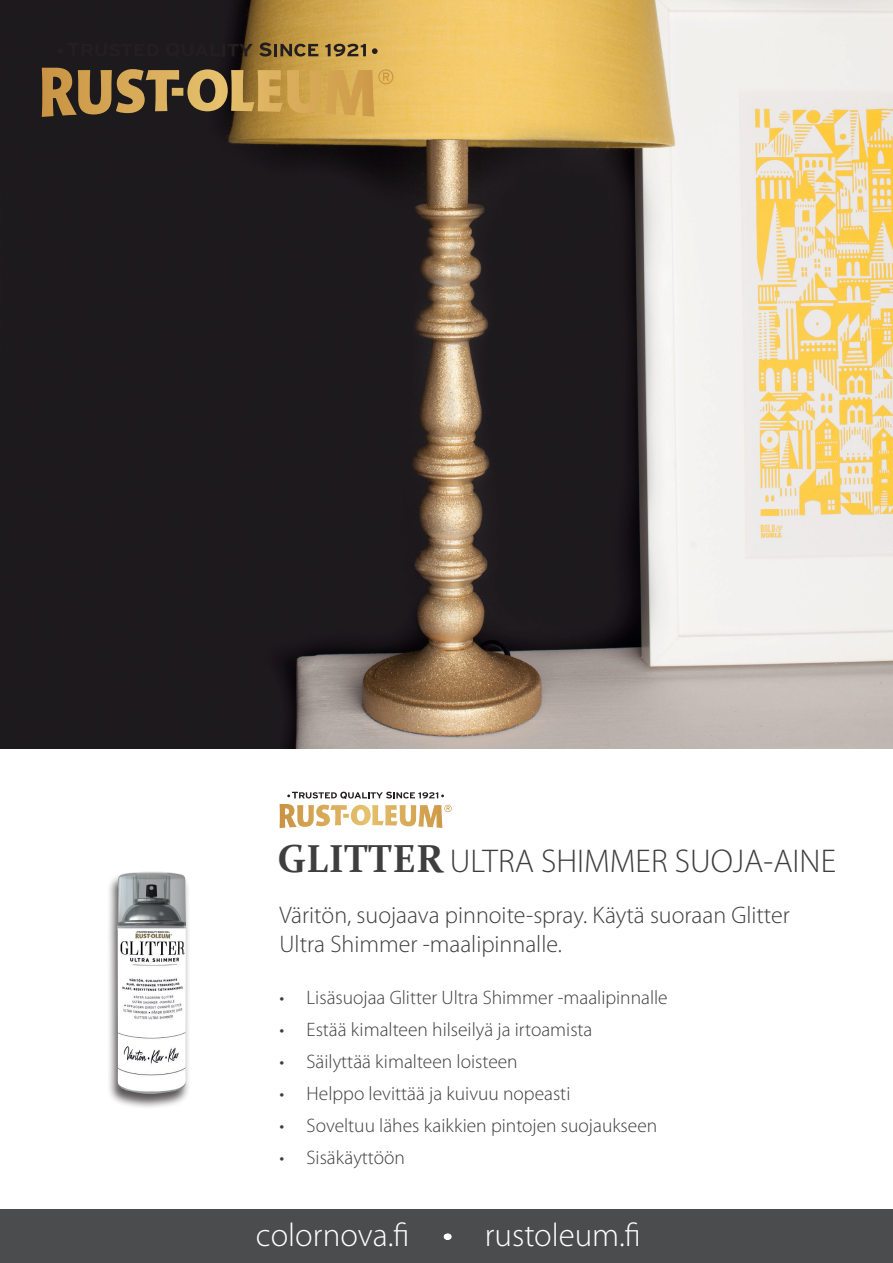
<style>
.page{position:relative;width:893px;height:1263px;background:#fff}
.page>*{position:absolute;margin:0;border:0;box-sizing:border-box;transform-origin:0 0}
.Tuotenimi{font:700 39px "Constantia";color:#3e3e3f}
.Nettiosoite{font:300 33px "Myriad Pro";color:#fff}
.Lisänimi{font:300 33px "Myriad Pro";color:#3e3e3f}
.Kuvausteksti{font:300 24px/28.8px "Myriad Pro";color:#3e3e3f}
.t1{font:300 19.5px "Myriad Pro";color:#3e3e3f}
</style>
<div class="page">
<img style="left:0;top:0;width:893px;height:748px">
<div style="left:0;top:1209px;width:893px;height:54px;background:#4b4c4d"></div>
<svg style="left:42px;top:68px;width:351px;height:49px;background:#a28044"></svg>
<svg style="left:372px;top:48px;width:6px;height:6px"></svg>
<svg style="left:58px;top:43px;width:101px;height:14px"></svg>
<svg style="left:166px;top:43px;width:87px;height:15px"></svg>
<svg style="left:259px;top:43px;width:59px;height:14px"></svg>
<svg style="left:325px;top:44px;width:41px;height:13px"></svg>
<svg style="left:280px;top:792px;width:172px;height:36px"></svg>
<svg style="left:447px;top:1234px;width:2px;height:6px"></svg>
<div style="left:106px;top:871px;width:85px;height:239px;background:#231f20;opacity:.75"></div>
<img style="left:117px;top:871px;width:69px;height:223px">
<p class="Tuotenimi" style="left:277px;top:831px;width:168px">GLITTER</p>
<p class="Lisänimi" style="left:450px;top:841px;width:388px">ULTRA SHIMMER SUOJA-AINE</p>
<p class="Kuvausteksti" style="left:280px;top:900px;width:512px">Väritön, suojaava pinnoite-spray. Käytä suoraan Glitter<br>Ultra Shimmer -maalipinnalle.</p>
<p class="t1" style="left:280px;top:986px;width:390px">• Lisäsuojaa Glitter Ultra Shimmer -maalipinnalle</p>
<p class="t1" style="left:280px;top:1018px;width:314px">• Estää kimalteen hilseilyä ja irtoamista</p>
<p class="t1" style="left:280px;top:1050px;width:240px">• Säilyttää kimalteen loisteen</p>
<p class="t1" style="left:280px;top:1082px;width:292px">• Helppo levittää ja kuivuu nopeasti</p>
<p class="t1" style="left:280px;top:1114px;width:379px">• Soveltuu lähes kaikkien pintojen suojaukseen</p>
<p class="t1" style="left:280px;top:1146px;width:127px">• Sisäkäyttöön</p>
<p class="Nettiosoite" style="left:256px;top:1215px;width:155px">colornova.fi</p>
<p class="Nettiosoite" style="left:485px;top:1215px;width:158px">rustoleum.fi</p>
</div>
